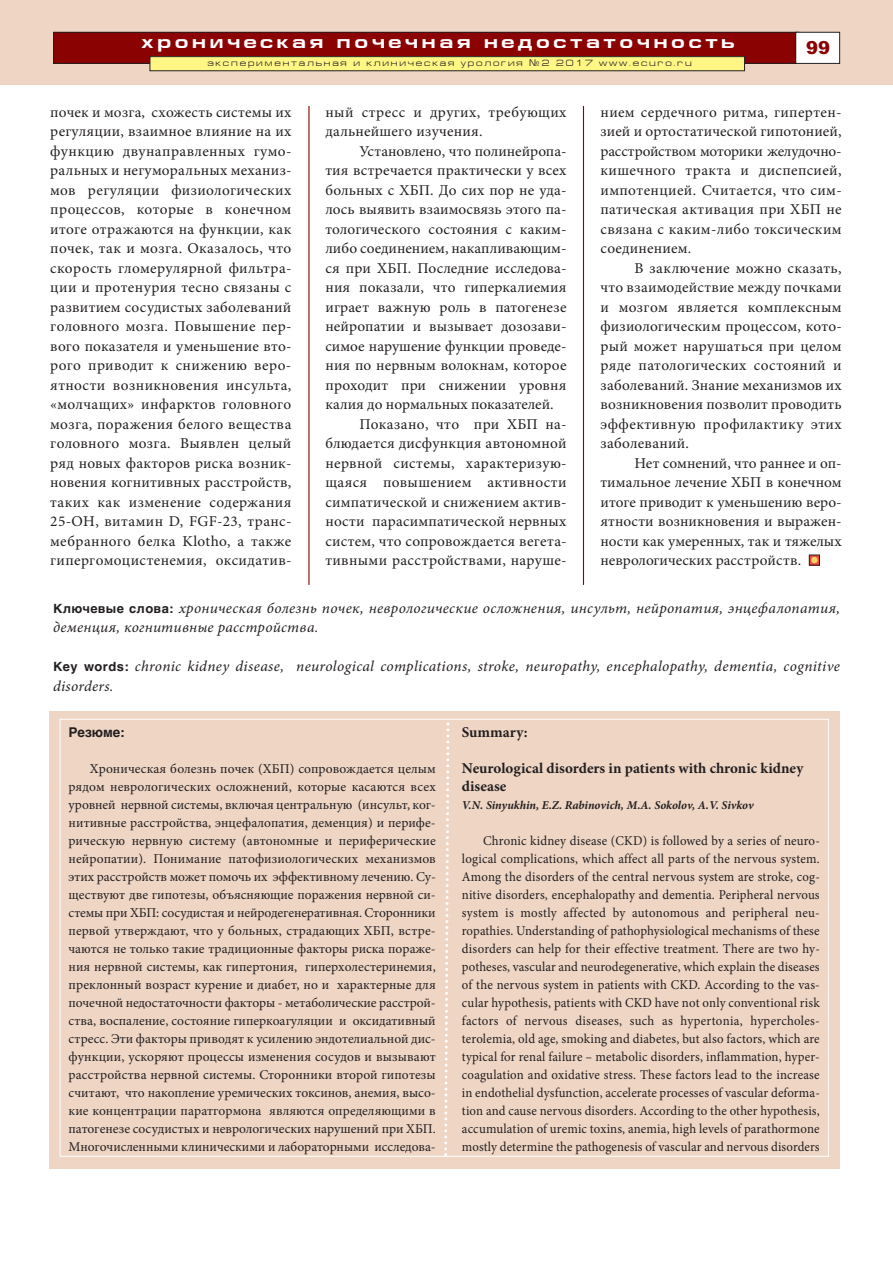
<style>
.page{position:relative;width:893px;height:1263px;background:#fff}
.page>*{position:absolute;margin:0;border:0;box-sizing:border-box;transform-origin:0 0}
.t1{font:700 18px "Europe Ext";letter-spacing:.2em;color:#fff}
.t2{font:900 18px "Arial";color:#8b0202}
.t3{font:15px/19.5px "Minion Pro";letter-spacing:.015em;color:#231f20;text-align:justify}
.t4{font:italic 15px/19.5px "Minion Pro";letter-spacing:.02em;color:#231f20}
.t5{font:700 15px/18px "Minion Pro";color:#231f20}
.t6{font:15px "Minion Pro";letter-spacing:-.005em;color:#231f20}
.t7{font:13.5px/18px "Minion Pro";color:#231f20;text-align:justify}
.t8{font:13.5px/18px "Minion Pro";color:#231f20;text-align:justify;scale:.95 1}
.t9{font:700 13.5px "Helvetica";color:#231f20}
.t10{font:italic 700 12px "Minion Pro";letter-spacing:-.005em;color:#231f20}
.t11{font:9px "Europe Ext Normal";letter-spacing:.2em;color:#231f20}
.s1{font-family:"Europe"}
.s2{font-family:"Helvetica";font-weight:700;font-style:normal;font-size:12.75px}
</style>
<div class="page">
<hr style="left:308px;top:106px;width:2px;height:479px;background:#8b0202">
<hr style="left:583px;top:106px;width:1px;height:479px;background:#8b0202">
<div style="left:809px;top:555px;width:11px;height:10px;border:1px solid #231f20"></div>
<div style="left:811px;top:557px;width:7px;height:6px;background:#f6d462;border-radius:50%"></div>
<div style="left:0;top:0;width:893px;height:85px;background:#eed5c4"></div>
<div style="left:54px;top:32px;width:745px;height:31px;background:#8b0202"></div>
<div style="left:53px;top:32px;width:746px;height:32px;border:1px solid #231f20"></div>
<div style="left:796px;top:32px;width:44px;height:31px;background:#fff"></div>
<div style="left:795px;top:32px;width:45px;height:32px;border:1px solid #231f20"></div>
<div style="left:150px;top:57px;width:594px;height:14px;background:#fff685"></div>
<div style="left:150px;top:56px;width:595px;height:15px;border:1px solid #231f20"></div>
<div style="left:50px;top:711px;width:790px;height:457px;background:#eed5c4"></div>
<svg style="left:443px;top:722px;width:8px;height:434px"></svg>
<p class="t1" style="left:141px;top:31px;width:595px">хроническая почечная недостаточность</p>
<p class="t11" style="left:207px;top:58px;width:486px">экспериментальная и клиническая урология <span class="s1">¹</span>2 2017 www.ecuro.ru</p>
<p class="t2" style="left:806px;top:37px;width:26px">99</p>
<p class="t3" style="left:50px;top:104px;width:243px">почек и мозга, схожесть системы их регуляции, взаимное влияние на их функцию двунаправленных гумо&shy;ральных и негуморальных механиз&shy;мов регуляции физиологических процессов, которые в конечном итоге отражаются на функции, как почек, так и мозга. Оказалось, что скорость гломерулярной фильтра&shy;ции и протенурия тесно связаны с развитием сосудистых заболеваний головного мозга. Повышение пер&shy;вого показателя и уменьшение вто&shy;рого приводит к снижению веро&shy;ятности возникновения инсульта, «молчащих» инфарктов головного мозга, поражения белого вещества головного мозга. Выявлен целый ряд новых факторов риска возник&shy;новения когнитивных расстройств, таких как изменение содержания 25-OH, витамин D, FGF-23, транс&shy;мебранного белка Klotho, а также гипергомоцистенемия, оксидатив-</p>
<p class="t3" style="left:325px;top:104px;width:243px">ный стресс и других, требующих дальнейшего изучения.</p>
<p class="t6" style="left:359px;top:145px;width:209px">Установлено, что полинейропа-</p>
<p class="t3" style="left:325px;top:162px;width:243px">тия встречается практически у всех</p>
<p class="t3" style="left:325px;top:182px;width:243px">больных с ХБП. До сих пор не уда-</p>
<p class="t3" style="left:325px;top:201px;width:243px">лось выявить взаимосвязь этого па-</p>
<p class="t3" style="left:325px;top:221px;width:243px">тологического состояния с каким-</p>
<p class="t3" style="left:325px;top:240px;width:243px">либо соединением, накапливающим-</p>
<p class="t3" style="left:325px;top:260px;width:243px">ся при ХБП. Последние исследова-</p>
<p class="t3" style="left:325px;top:279px;width:243px">ния показали, что гиперкалиемия</p>
<p class="t3" style="left:325px;top:299px;width:243px">играет важную роль в патогенезе</p>
<p class="t3" style="left:325px;top:318px;width:243px">нейропатии и вызывает дозозави-</p>
<p class="t3" style="left:325px;top:338px;width:243px">симое нарушение функции проведе-</p>
<p class="t3" style="left:325px;top:357px;width:243px">ния по нервным волокнам, которое</p>
<p class="t3" style="left:325px;top:377px;width:243px">проходит при снижении уровня</p>
<p class="t3" style="left:325px;top:396px;width:230px">калия до нормальных показателей.</p>
<p class="t3" style="left:359px;top:416px;width:209px">Показано, что при ХБП на-</p>
<p class="t3" style="left:325px;top:435px;width:243px">блюдается дисфункция автономной</p>
<p class="t3" style="left:325px;top:455px;width:243px">нервной системы, характеризую-</p>
<p class="t3" style="left:325px;top:474px;width:243px">щаяся повышением активности</p>
<p class="t3" style="left:325px;top:494px;width:243px">симпатической и снижением актив-</p>
<p class="t3" style="left:325px;top:513px;width:243px">ности парасимпатической нервных</p>
<p class="t3" style="left:325px;top:533px;width:243px">систем, что сопровождается вегета-</p>
<p class="t3" style="left:325px;top:552px;width:243px">тивными расстройствами, наруше-</p>
<p class="t3" style="left:600px;top:104px;width:243px">нием сердечного ритма, гипертен&shy;зией и ортостатической гипотонией, расстройством моторики желудочно&shy;кишечного тракта и диспепсией, импотенцией. Считается, что сим&shy;патическая активация при ХБП не связана с каким-либо токсическим соединением.</p>
<p class="t3" style="left:600px;top:260px;width:243px;text-indent:34px">В заключение можно сказать, что взаимодействие между почками и мозгом является комплексным физиологическим процессом, кото&shy;рый может нарушаться при целом ряде патологических состояний и заболеваний. Знание механизмов их возникновения позволит проводить эффективную профилактику этих заболеваний.</p>
<p class="t3" style="left:600px;top:455px;width:243px;text-indent:34px">Нет сомнений, что раннее и оп&shy;тимальное лечение ХБП в конечном итоге приводит к уменьшению веро&shy;ятности возникновения и выражен&shy;ности как умеренных, так и тяжелых неврологических расстройств.</p>
<p class="t4" style="left:53px;top:599px;width:788px"><span class="s2">Ключевые слова:</span> хроническая болезнь почек, неврологические осложнения, инсульт, нейропатия, энцефалопатия, деменция, когнитивные расстройства.</p>
<p class="t4" style="left:53px;top:658px;width:788px"><span class="s2">Кey words:</span> chronic kidney disease, neurological complications, stroke, neuropathy, еncephalopathy, dementia, cognitive disorders.</p>
<p class="t5" style="left:462px;top:724px;width:67px">Summary:</p>
<p class="t5" style="left:462px;top:760px;width:343px">Neurological disorders in patients with chronic kidney disease</p>
<p class="t10" style="left:462px;top:800px;width:293px">V.N. Sinyukhin, E.Z. Rabinovich, M.A. Sokolov, A.V. Sivkov</p>
<p class="t8" style="left:462px;top:832px;width:378px;text-indent:21px">Chronic kidney disease (CKD) is followed by a series of neuro&shy;logical complications, which affect all parts of the nervous system.<br>Among the disorders of the central nervous system are stroke, cog&shy;nitive disorders, encephalopathy and dementia. Peripheral nervous system is mostly affected by autonomous and peripheral neu&shy;ropathies. Understanding of pathophysiological mechanisms of these disorders can help for their effective treatment. There are two hy&shy;potheses, vascular and neurodegenerative, which explain the diseases of the nervous system in patients with CKD. According to the vas&shy;cular hypothesis, patients with CKD have not only conventional risk factors of nervous diseases, such as hypertonia, hypercholes&shy;terolemia, old age, smoking and diabetes, but also factors, which are typical for renal failure – metabolic disorders, inflammation, hyper&shy;coagulation and oxidative stress. These factors lead to the increase in endothelial dysfunction, accelerate processes of vascular deforma&shy;tion and cause nervous disorders. According to the other hypothesis, accumulation of uremic toxins, anemia, high levels of parathormone mostly determine the pathogenesis of vascular and nervous disorders</p>
<p class="t9" style="left:69px;top:724px;width:58px">Резюме:</p>
<p class="t7" style="left:69px;top:760px;width:369px;text-indent:21px">Хроническая болезнь почек (ХБП) сопровождается целым рядом неврологических осложнений, которые касаются всех уровней нервной системы, включая центральную (инсульт, ког&shy;нитивные расстройства, энцефалопатия, деменция) и перифе&shy;рическую нервную систему (автономные и периферические нейропатии). Понимание патофизиологических механизмов этих расстройств может помочь их эффективному лечению. Су&shy;ществуют две гипотезы, объясняющие поражения нервной си&shy;стемы при ХБП: сосудистая и нейродегенеративная. Сторонники первой утверждают, что у больных, страдающих ХБП, встре&shy;чаются не только такие традиционные факторы риска пораже&shy;ния нервной системы, как гипертония, гиперхолестеринемия, преклонный возраст курение и диабет, но и характерные для почечной недостаточности факторы - метаболические расстрой&shy;ства, воспаление, состояние гиперкоагуляции и оксидативный стресс. Эти факторы приводят к усилению эндотелиальной дис&shy;функции, ускоряют процессы изменения сосудов и вызывают расстройства нервной системы. Сторонники второй гипотезы считают, что накопление уремических токсинов, анемия, высо&shy;кие концентрации паратгормона являются определяющими в патогенезе сосудистых и неврологических нарушений при ХБП.<br>Многочисленными клиническими и лабораторными исследова-</p>
</div>
